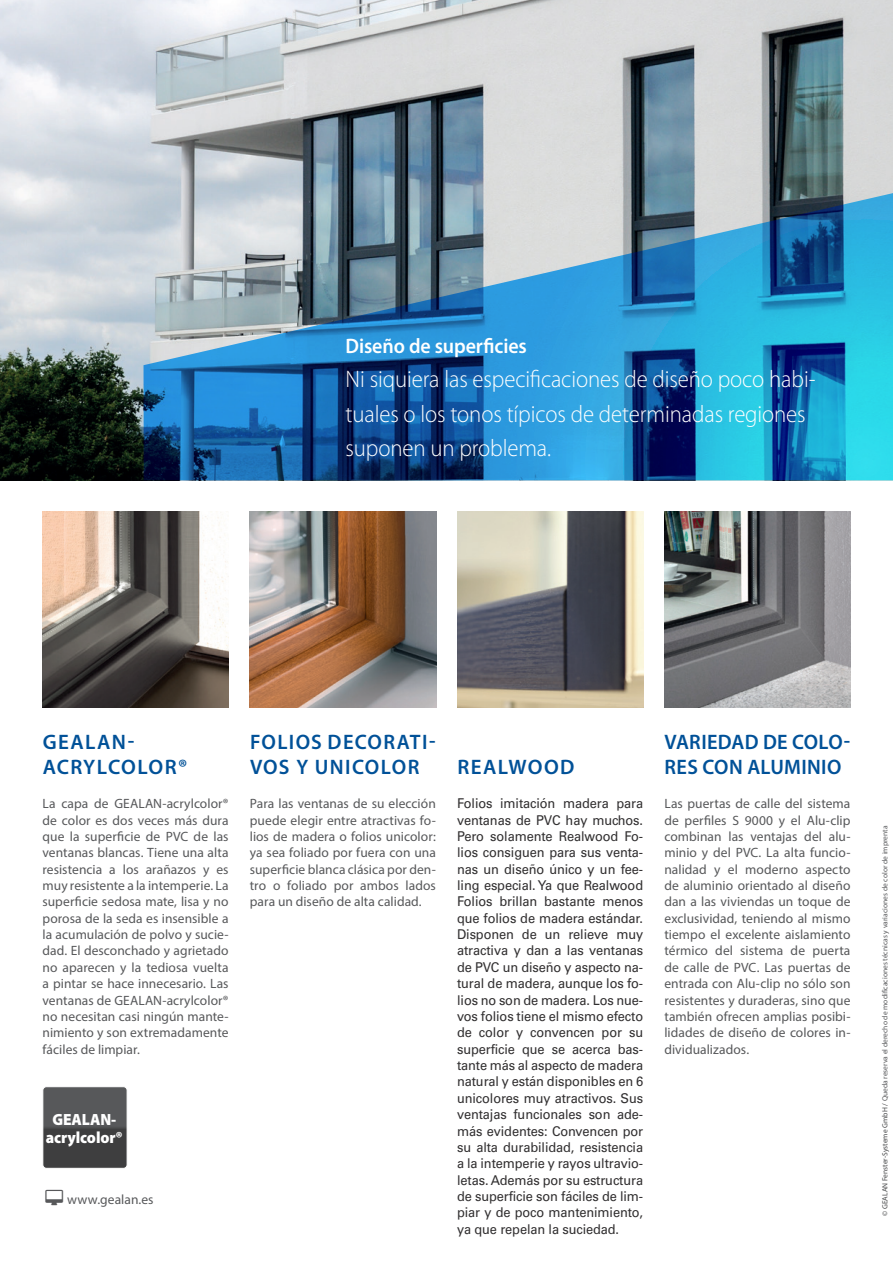
<style>
.page{position:relative;width:893px;height:1263px;background:#fff}
.page>*{position:absolute;margin:0;border:0;box-sizing:border-box;transform-origin:0 0}
.t1{font:300 24px/34.5px "Myriad Pro";letter-spacing:-.005em;color:#fff;scale:.95 1}
.t2{font:600 21px/25.2px "Myriad Pro";letter-spacing:.015em;color:#015198}
.t3{font:600 21px/25.2px "Myriad Pro";letter-spacing:.065em;color:#015198}
.t4{font:600 21px "Myriad Pro";letter-spacing:-.005em;color:#fff;scale:.95 1}
.t5{font:600 21px/25.2px "Myriad Pro";letter-spacing:.045em;color:#015198}
.t6{font:600 21px "Myriad Pro";letter-spacing:.07em;color:#015198}
.t7{font:900 16.2px/18px "Myriad Pro";letter-spacing:-.005em;color:#fff;text-align:center;scale:.95 1}
.t8{font:13.5px/16.4px "Myriad Pro";letter-spacing:.005em;color:#57585a;text-align:justify}
.t9{font:13.5px/16.4px "Univers LT";letter-spacing:-.01em;color:#312f30;text-align:justify;scale:.95 1}
.t10{font:7.5px "Myriad Pro";color:#57585a}
.s1{color:#464748}
</style>
<div class="page">
<img style="left:0;top:0;width:893px;height:480px">
<img style="left:250px;top:511px;width:187px;height:197px">
<img style="left:457px;top:511px;width:186px;height:197px">
<img style="left:664px;top:511px;width:186px;height:197px">
<img style="left:43px;top:511px;width:186px;height:197px">
<img style="left:144px;top:190px;width:749px;height:290px">
<svg style="left:43px;top:1088px;width:84px;height:80px;background:#4a4b4c"></svg>
<div style="left:43px;top:1086px;width:84px;height:82px;border:1px solid #fff;border-radius:4px"></div>
<h2 class="t4" style="left:345px;top:332px;width:192px">Diseño de superficies</h2>
<h1 class="t1" style="left:345px;top:362px;width:496px">Ni siquiera las especificaciones de diseño poco habi&shy;tuales o los tonos típicos de determinadas regiones suponen un problema.</h1>
<h2 class="t5" style="left:43px;top:728px;width:146px">GEALAN-<br>ACRYLCOLOR®</h2>
<p class="t8" style="left:43px;top:795px;width:188px">La capa de GEALAN-acrylcolor® de color es dos veces más dura que la superficie de PVC de las ventanas blancas. Tiene una alta resistencia a los arañazos y es muy resistente a la intemperie. La superficie sedosa mate, lisa y no porosa de la seda es insensible a la acumulación de polvo y sucie&shy;dad. El desconchado y agrietado no aparecen y la tediosa vuelta a pintar se hace innecesario. Las ventanas de GEALAN-acrylcolor® no necesitan casi ningún mante&shy;nimiento y son extremadamente fáciles de limpiar.</p>
<h2 class="t3" style="left:250px;top:728px;width:187px">FOLIOS DECORATI-<br>VOS Y UNICOLOR</h2>
<p class="t8" style="left:250px;top:795px;width:188px">Para las ventanas de su elección puede elegir entre atractivas fo&shy;lios de madera o folios unicolor: ya sea foliado por fuera con una superficie blanca clásica por den&shy;tro o foliado por ambos lados para un diseño de alta calidad.</p>
<p class="t7" style="left:46px;top:1109px;width:83px">GEALAN&shy;acrylcolor®</p>
<p class="t8" style="left:67px;top:1191px;width:88px">www.gealan.es</p>
<h2 class="t6" style="left:457px;top:753px;width:119px">REALWOOD</h2>
<p class="t9" style="left:457px;top:795px;width:197px">Folios imitación madera para ventanas de PVC hay muchos.<br>Pero solamente Realwood Fo&shy;lios consiguen para sus venta&shy;nas un diseño único y un fee&shy;ling especial. Ya que Realwood Folios brillan bastante menos que folios de madera estándar.<br>Disponen de un relieve muy atractiva y dan a las ventanas de PVC un diseño y aspecto na&shy;tural de madera, aunque los fo&shy;lios no son de madera. Los nue&shy;vos folios tiene el mismo efecto de color y convencen por su superficie que se acerca bas&shy;tante más al aspecto de madera natural y están disponibles en 6 unicolores muy atractivos. Sus ventajas funcionales son ade&shy;más evidentes: Convencen por su alta durabilidad, resistencia a la intemperie y rayos ultravio&shy;letas. Además por su estructura de superficie son fáciles de lim&shy;piar y de poco mantenimiento, ya que repelan la suciedad.</p>
<h2 class="t2" style="left:665px;top:728px;width:187px">VARIEDAD DE COLO-<br>RES CON ALUMINIO</h2>
<p class="t8" style="left:664px;top:795px;width:188px">Las puertas de calle del sistema de perfiles S 9000 y el Alu-clip combinan las ventajas del alu&shy;minio y del PVC. La alta funcio&shy;nalidad y el moderno aspecto de aluminio orientado al diseño dan a las viviendas un toque de exclusividad, teniendo al mismo tiempo el excelente aislamiento térmico del sistema de puerta de calle de PVC. Las puertas de entrada con Alu-clip no sólo son resistentes y duraderas, sino que también ofrecen amplias posibi&shy;lidades de diseño de colores in&shy;dividualizados.</p>
<p class="t10" style="left:880px;top:1216px;width:392px;rotate:-90deg"><span class="s1">© GEALAN Fenster-Systeme GmbH /</span> Queda reserva el derecho de modificaciones técnicas y variaciones de color de imprenta</p>
</div>
